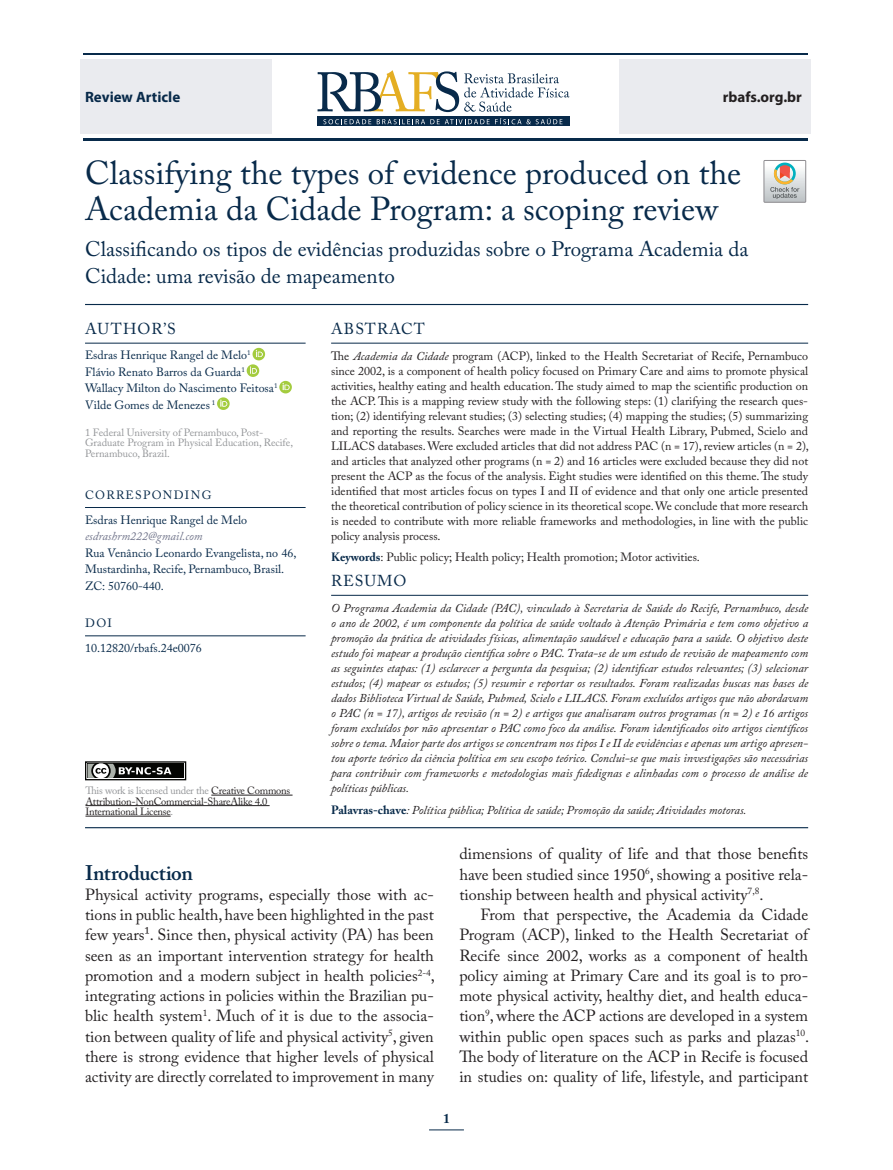
<style>
.page{position:relative;width:893px;height:1170px;background:#fff}
.page>*{position:absolute;margin:0;border:0;box-sizing:border-box;transform-origin:0 0}
.t1{font:33px/36px "Adobe Caslon Pro";color:#082a4a}
.t2{font:21px/27px "Adobe Caslon Pro";color:#082a4a}
.t3{font:600 21px "Adobe Caslon Pro";letter-spacing:-.015em;color:#082a4a}
.t4{font:16.05px/20.2px "Adobe Caslon Pro";color:#231f20;text-align:justify}
.t5{font:15.75px "Adobe Caslon Pro";letter-spacing:.065em;color:#082a4a}
.t6{font:700 15px "Myriad Pro";color:#082a4a}
.t7{font:700 15px "Myriad Pro";color:#231f20}
.t8{font:700 13.5px "Adobe Caslon Pro";color:#082a4a}
.t9{font:italic 12px/15px "Adobe Caslon Pro";color:#231f20;text-align:justify}
.t10{font:12px/15px "Adobe Caslon Pro";color:#231f20;text-align:justify}
.t11{font:12px/16.5px "Adobe Caslon Pro";color:#082a4a}
.t12{font:italic 12px "Adobe Caslon Pro";color:#71758b}
.t13{font:10.5px/10.5px "Adobe Caslon Pro";letter-spacing:-.02em;color:#231f20}
.t14{font:10.5px/10.5px "Adobe Caslon Pro";color:#939598}
.s1{font-style:italic}
.s2{font-weight:700;color:#082a4a}
.s3{font-weight:700;font-style:normal;color:#082a4a}
.s4{color:#939598}
</style>
<div class="page">
<div style="left:619px;top:59px;width:192px;height:75px;background:#eaebef"></div>
<div style="left:80px;top:59px;width:192px;height:75px;background:#eaebef"></div>
<hr style="left:83px;top:53px;width:725px;height:2px;background:#082a4a">
<hr style="left:83px;top:138px;width:725px;height:2px;background:#082a4a">
<svg style="left:318px;top:117px;width:252px;height:9px"></svg>
<svg style="left:323px;top:119px;width:48px;height:5px"></svg>
<svg style="left:377px;top:118px;width:185px;height:6px"></svg>
<svg style="left:318px;top:70px;width:251px;height:42px"></svg>
<svg style="left:764px;top:160px;width:42px;height:42px"></svg>
<hr style="left:429px;top:1129px;width:35px;height:1px;background:#082a4a">
<hr style="left:211px;top:794px;width:82px;height:1px;background:#231f20">
<hr style="left:85px;top:805px;width:185px;height:1px;background:#231f20">
<hr style="left:85px;top:815px;width:86px;height:1px;background:#231f20">
<div style="left:86px;top:762px;width:100px;height:17px;background:#040503"></div>
<div style="left:85px;top:761px;width:101px;height:19px;border:1px solid #040503"></div>
<svg style="left:85px;top:761px;width:86px;height:20px"></svg>
<hr style="left:85px;top:304px;width:723px;height:1px;background:#082a4a">
<hr style="left:85px;top:343px;width:221px;height:1px;background:#082a4a">
<hr style="left:85px;top:507px;width:221px;height:1px;background:#082a4a">
<hr style="left:85px;top:635px;width:221px;height:1px;background:#082a4a">
<svg style="left:247px;top:348px;width:18px;height:29px"></svg>
<svg style="left:279px;top:381px;width:13px;height:12px"></svg>
<svg style="left:217px;top:397px;width:13px;height:13px"></svg>
<hr style="left:331px;top:343px;width:477px;height:1px;background:#082a4a">
<hr style="left:331px;top:595px;width:477px;height:1px;background:#082a4a">
<hr style="left:85px;top:827px;width:723px;height:1px;background:#082a4a">
<p class="t6" style="left:85px;top:87px;width:97px">Review Article</p>
<p class="t7" style="left:723px;top:87px;width:81px">rbafs.org.br</p>
<h1 class="t1" style="left:85px;top:155px;width:658px">Classifying the types of evidence produced on the<br>Academia da Cidade Program: a scoping review</h1>
<h2 class="t2" style="left:85px;top:235px;width:665px">Classificando os tipos de evidências produzidas sobre o Programa Academia da<br>Cidade: uma revisão de mapeamento</h2>
<h3 class="t5" style="left:85px;top:319px;width:92px">AUTHOR’S</h3>
<p class="t11" style="left:85px;top:347px;width:194px">Esdras Henrique Rangel de Melo<sup>1<br></sup>Flávio Renato Barros da Guarda<sup>1<br></sup>Wallacy Milton do Nascimento Feitosa<sup>1<br></sup>Vilde Gomes de Menezes <sup>1</sup></p>
<p class="t14" style="left:85px;top:427px;width:209px">1 Federal University of Pernambuco, Post-<br>Graduate Program in Physical Education, Recife,<br>Pernambuco, Brazil.</p>
<p class="t11" style="left:85px;top:482px;width:164px;line-height:25px">CORRESPONDING<br>Esdras Henrique Rangel de Melo</p>
<p class="t12" style="left:85px;top:529px;width:119px">esdrashrm222@gmail.com</p>
<p class="t11" style="left:85px;top:544px;width:213px">Rua Venâncio Leonardo Evangelista, no 46,<br>Mustardinha, Recife, Pernambuco, Brasil.<br>ZC: 50760-440.</p>
<p class="t11" style="left:85px;top:610px;width:118px;line-height:25px">DOI<br>10.12820/rbafs.24e0076</p>
<h3 class="t5" style="left:331px;top:319px;width:95px">ABSTRACT</h3>
<p class="t10" style="left:331px;top:348px;width:479px">The <span class="s1">Academia da Cidade</span> program (ACP), linked to the Health Secretariat of Recife, Pernambuco since 2002, is a component of health policy focused on Primary Care and aims to promote physical activities, healthy eating and health education. The study aimed to map the scientific production on the ACP. This is a mapping review study with the following steps: (1) clarifying the research ques&shy;tion; (2) identifying relevant studies; (3) selecting studies; (4) mapping the studies; (5) summarizing and reporting the results. Searches were made in the Virtual Health Library, Pubmed, Scielo and LILACS databases. Were excluded articles that did not address PAC (n = 17), review articles (n = 2), and articles that analyzed other programs (n = 2) and 16 articles were excluded because they did not present the ACP as the focus of the analysis. Eight studies were identified on this theme. The study identified that most articles focus on types I and II of evidence and that only one article presented the theoretical contribution of policy science in its theoretical scope. We conclude that more research is needed to contribute with more reliable frameworks and methodologies, in line with the public policy analysis process.</p>
<p class="t10" style="left:331px;top:549px;width:370px"><span class="s2">Keywords</span>: Public policy; Health policy; Health promotion; Motor activities.</p>
<h3 class="t5" style="left:331px;top:571px;width:77px">RESUMO</h3>
<p class="t9" style="left:331px;top:600px;width:479px">O Programa Academia da Cidade (PAC), vinculado à Secretaria de Saúde do Recife, Pernambuco, desde o ano de 2002, é um componente da política de saúde voltado à Atenção Primária e tem como objetivo a promoção da prática de atividades físicas, alimentação saudável e educação para a saúde. O objetivo deste estudo foi mapear a produção científica sobre o PAC. Trata-se de um estudo de revisão de mapeamento com as seguintes etapas: (1) esclarecer a pergunta da pesquisa; (2) identificar estudos relevantes; (3) selecionar estudos; (4) mapear os estudos; (5) resumir e reportar os resultados. Foram realizadas buscas nas bases de dados Biblioteca Virtual de Saúde, Pubmed, Scielo e LILACS. Foram excluídos artigos que não abordavam o PAC (n = 17), artigos de revisão (n = 2) e artigos que analisaram outros programas (n = 2) e 16 artigos foram excluídos por não apresentar o PAC como foco da análise. Foram identificados oito artigos científicos sobre o tema. Maior parte dos artigos se concentram nos tipos I e II de evidências e apenas um artigo apresen&shy;tou aporte teórico da ciência política em seu escopo teórico. Conclui-se que mais investigações são necessárias para contribuir com frameworks e metodologias mais fidedignas e alinhadas com o processo de análise de políticas públicas.</p>
<p class="t9" style="left:331px;top:801px;width:417px"><span class="s3">Palavras-chave</span>: Política pública; Política de saúde; Promoção da saúde; Atividades motoras.</p>
<p class="t13" style="left:85px;top:785px;width:206px"><span class="s4">This work is licensed under the</span> Creative Commons<br>Attribution-NonCommercial-ShareAlike 4.0<br>International License<span class="s4">.</span></p>
<h2 class="t3" style="left:85px;top:860px;width:109px">Introduction</h2>
<p class="t4" style="left:85px;top:884px;width:351px">Physical activity programs, especially those with ac&shy;tions in public health, have been highlighted in the past few years¹. Since then, physical activity (PA) has been seen as an important intervention strategy for health promotion and a modern subject in health policies<sup>2-4</sup>, integrating actions in policies within the Brazilian pu&shy;blic health system<sup>1</sup>. Much of it is due to the associa&shy;tion between quality of life and physical activity<sup>5</sup>, given there is strong evidence that higher levels of physical activity are directly correlated to improvement in many</p>
<h3 class="t4" style="left:459px;top:843px;width:350px">dimensions of quality of life and that those benefits have been studied since 1950<sup>6</sup>, showing a positive rela&shy;tionship between health and physical activity<sup>7,8</sup>.</h3>
<p class="t4" style="left:459px;top:904px;width:351px;text-indent:21px">From that perspective, the Academia da Cidade Program (ACP), linked to the Health Secretariat of Recife since 2002, works as a component of health policy aiming at Primary Care and its goal is to pro&shy;mote physical activity, healthy diet, and health educa&shy;tion<sup>9</sup>, where the ACP actions are developed in a system within public open spaces such as parks and plazas<sup>10</sup>.<br>The body of literature on the ACP in Recife is focused in studies on: quality of life, lifestyle, and participant</p>
<p class="t8" style="left:443px;top:1110px;width:8px">1</p>
</div>
